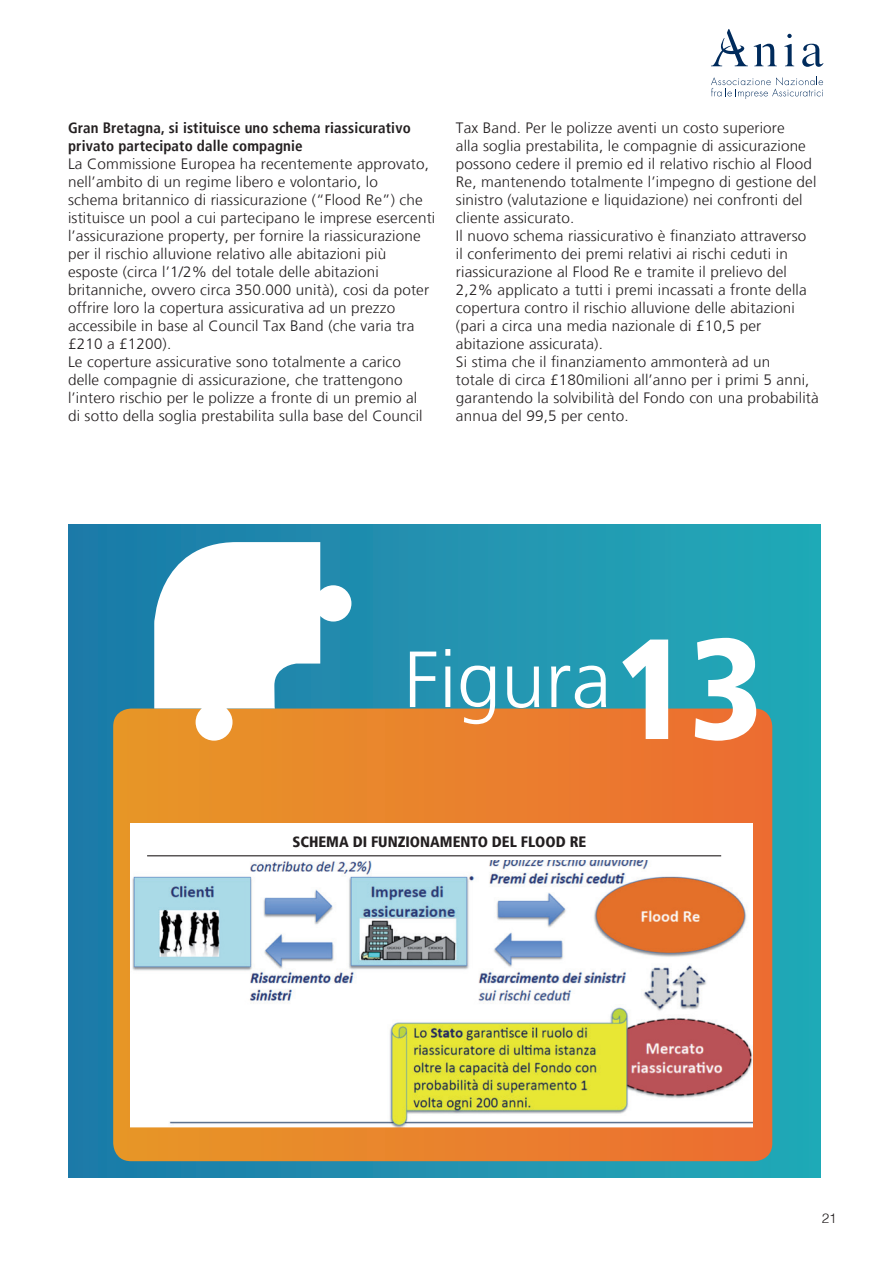
<style>
.page{position:relative;width:893px;height:1263px;background:#fff}
.page>*{position:absolute;margin:0;border:0;box-sizing:border-box;transform-origin:0 0}
.t1{font:300 79.5px "Frutiger LT";color:#fff}
.t2{font:300 15px/18px "Frutiger LT";letter-spacing:.01em;color:#231f20}
.t3{font:700 condensed 15px/18px "Frutiger LT";letter-spacing:.01em;color:#231f20}
.t4{font:900 condensed 15px "Frutiger LT";color:#231f20}
.t5{font:300 13.5px "Helvetica";color:#231f20}
.s1{font-weight:900;font-stretch:condensed;font-size:142.5px}
</style>
<div class="page">
<svg style="left:711px;top:29px;width:37px;height:37px"></svg>
<svg style="left:754px;top:44px;width:23px;height:22px"></svg>
<svg style="left:784px;top:34px;width:10px;height:32px"></svg>
<svg style="left:802px;top:44px;width:21px;height:23px"></svg>
<svg style="left:711px;top:77px;width:112px;height:22px"></svg>
<div style="left:68px;top:524px;width:752px;height:654px;background:linear-gradient(to right,#1c79a8,#24aab7)"></div>
<svg style="left:113px;top:708px;width:659px;height:453px;background:#e8812d"></svg>
<svg style="left:154px;top:542px;width:197px;height:199px"></svg>
<img style="left:130px;top:823px;width:622px;height:305px">
<div style="left:131px;top:823px;width:616px;height:36px;background:#fff"></div>
<hr style="left:147px;top:855px;width:574px;height:1px;background:#231f20">
<p class="t3" style="left:68px;top:119px;width:344px">Gran Bretagna, si istituisce uno schema riassicurativo privato partecipato dalle compagnie</p>
<p class="t2" style="left:68px;top:155px;width:369px">La Commissione Europea ha recentemente approvato, nell’ambito di un regime libero e volontario, lo<br>schema britannico di riassicurazione (“Flood Re”) che istituisce un pool a cui partecipano le imprese esercenti l’assicurazione property, per fornire la riassicurazione per il rischio alluvione relativo alle abitazioni più esposte (circa l’1/2% del totale delle abitazioni britanniche, ovvero circa 350.000 unità), cosi da poter offrire loro la copertura assicurativa ad un prezzo accessibile in base al Council Tax Band (che varia tra £210 a £1200).<br>Le coperture assicurative sono totalmente a carico delle compagnie di assicurazione, che trattengono l’intero rischio per le polizze a fronte di un premio al<br>di sotto della soglia prestabilita sulla base del Council</p>
<p class="t2" style="left:456px;top:119px;width:364px">Tax Band. Per le polizze aventi un costo superiore<br>alla soglia prestabilita, le compagnie di assicurazione possono cedere il premio ed il relativo rischio al Flood Re, mantenendo totalmente l’impegno di gestione del sinistro (valutazione e liquidazione) nei confronti del cliente assicurato.<br>Il nuovo schema riassicurativo è finanziato attraverso<br>il conferimento dei premi relativi ai rischi ceduti in riassicurazione al Flood Re e tramite il prelievo del 2,2% applicato a tutti i premi incassati a fronte della copertura contro il rischio alluvione delle abitazioni (pari a circa una media nazionale di £10,5 per abitazione assicurata).<br>Si stima che il finanziamento ammonterà ad un<br>totale di circa £180milioni all’anno per i primi 5 anni, garantendo la solvibilità del Fondo con una probabilità annua del 99,5 per cento.</p>
<h1 class="t1" style="left:404px;top:635px;width:361px">Figura<span class="s1">13</span></h1>
<p class="t4" style="left:292px;top:832px;width:10px">SCHE</p>
<p class="t4" style="left:326px;top:832px;width:175px">MA DI FUNZIONAMENTO DEL</p>
<p class="t4" style="left:521px;top:832px;width:58px">FLOOD RE</p>
<p class="t5" style="left:822px;top:1208px;width:17px">21</p>
</div>
